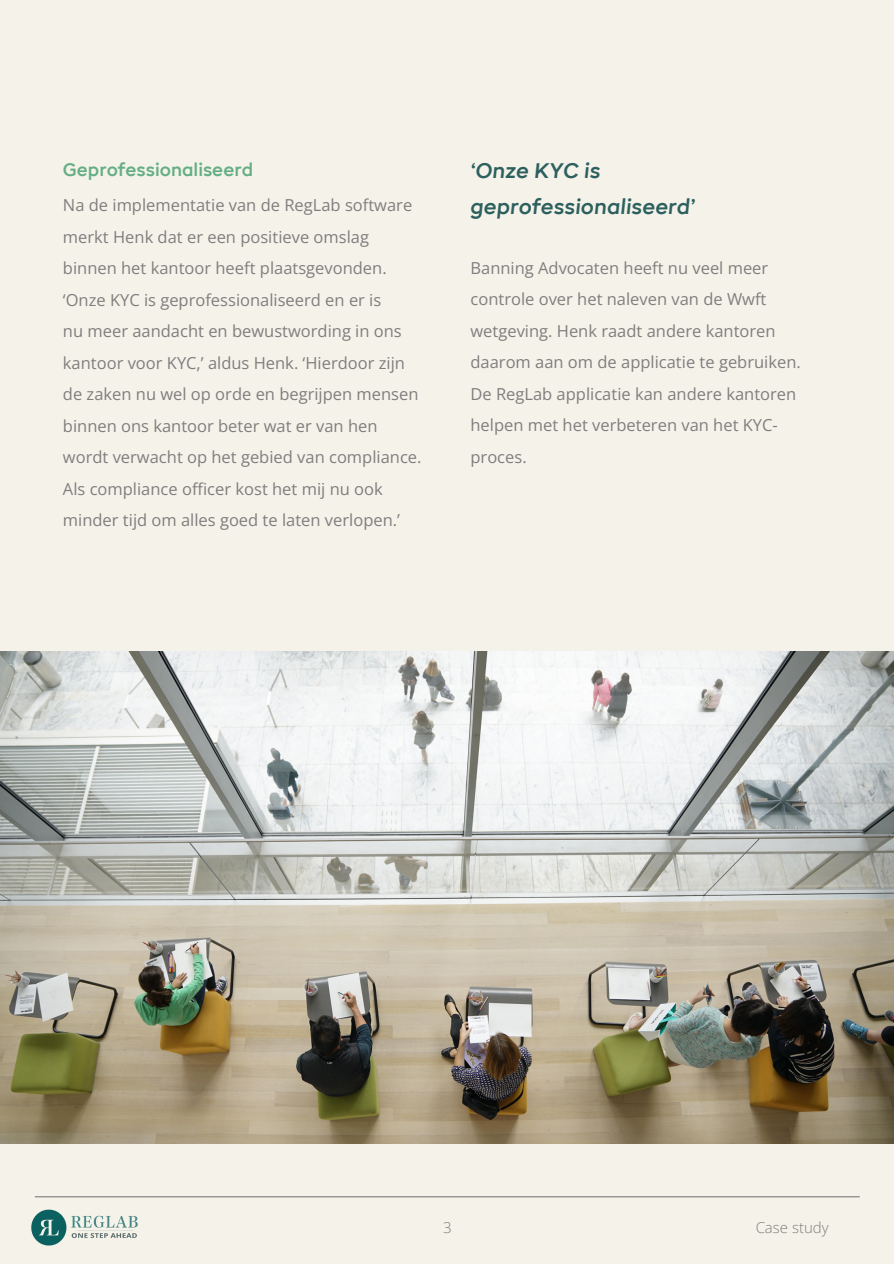
<style>
.page{position:relative;width:894px;height:1264px;background:#fff}
.page>*{position:absolute;margin:0;border:0;box-sizing:border-box;transform-origin:0 0}
.t1{font:italic 600 21px/36px "BR Candor";color:#2c605e}
.t2{font:600 18px "BR Candor";color:#64ae84}
.t3{font:16.5px/31.5px "Open Sans";color:#7f7e7e}
.t4{font:300 15px "Open Sans";color:#7f7e7e}
</style>
<div class="page">
<div style="left:0;top:0;width:893px;height:1263px;background:#f5f2e9"></div>
<hr style="left:35px;top:1196px;width:824px;height:1px;background:#7f7e7e">
<img style="left:0;top:651px;width:893px;height:492px">
<img style="left:31px;top:1209px;width:107px;height:37px">
<p class="t2" style="left:63px;top:162px;width:192px">Geprofessionaliseerd</p>
<p class="t3" style="left:63px;top:189px;width:360px">Na de implementatie van de RegLab software merkt Henk dat er een positieve omslag binnen het kantoor heeft plaatsgevonden. ‘Onze KYC is geprofessionaliseerd en er is<br>nu meer aandacht en bewustwording in ons kantoor voor KYC,’ aldus Henk. ‘Hierdoor zijn de zaken nu wel op orde en begrijpen mensen binnen ons kantoor beter wat er van hen wordt verwacht op het gebied van compliance.<br>Als compliance officer kost het mij nu ook minder tijd om alles goed te laten verlopen.’</p>
<p class="t1" style="left:470px;top:155px;width:226px">‘Onze KYC is geprofessionaliseerd’</p>
<p class="t3" style="left:470px;top:251px;width:332px">Banning Advocaten heeft nu veel meer controle over het naleven van de Wwft wetgeving. Henk raadt andere kantoren daarom aan om de applicatie te gebruiken.<br>De RegLab applicatie kan andere kantoren helpen met het verbeteren van het KYC&shy;proces.</p>
<p class="t4" style="left:443px;top:1216px;width:10px">3</p>
<p class="t4" style="left:755px;top:1216px;width:75px">Case study</p>
</div>
